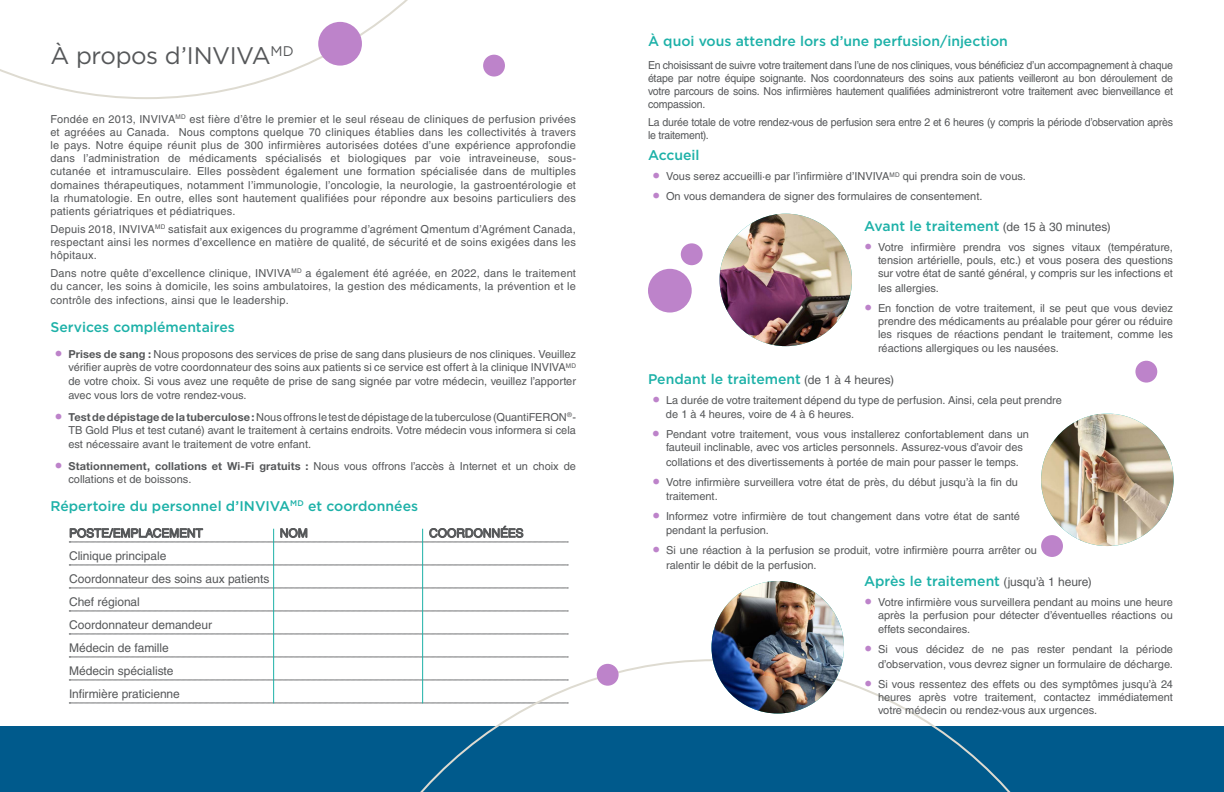
<style>
.page{position:relative;width:1224px;height:792px;background:#fff}
.page>*{position:absolute;margin:0;border:0;box-sizing:border-box;transform-origin:0 0}
.t1{font:24px "Gotham";letter-spacing:-.02em;color:#555759}
.t2{font:500 14px "Gotham";color:#1db1a8}
.t3{font:12px "Helvetica LT Std";letter-spacing:-.005em;color:#555759}
.t4{font:11px/13.2px "Helvetica LT Std";color:#555759;text-align:justify}
.t5{font:11px/13.2px "Helvetica LT Std";color:#555759;text-align:justify;scale:.96 1}
.t6{font:11px/13.2px "Helvetica LT Std";letter-spacing:.02em;color:#555759}
.t7{font:11px/13.2px "Helvetica LT Std";letter-spacing:-.02em;color:#555759;scale:.96 1}
.s1{font-size:18px;color:#bd83ca}
.s2{font-family:"Helvetica Neue LT Std";font-weight:700}
.s3{font-family:"Helvetica LT Std";font-weight:400;font-size:12px;color:#555759}
</style>
<div class="page">
<div style="left:0;top:727px;width:1224px;height:65px;background:#005a8c"></div>
<svg style="left:69px;top:542px;width:499px;height:1px"></svg>
<svg style="left:69px;top:565px;width:499px;height:1px"></svg>
<svg style="left:69px;top:588px;width:499px;height:1px"></svg>
<svg style="left:69px;top:611px;width:499px;height:1px"></svg>
<svg style="left:69px;top:634px;width:499px;height:1px"></svg>
<svg style="left:69px;top:657px;width:499px;height:1px"></svg>
<svg style="left:69px;top:680px;width:252px;height:1px"></svg>
<svg style="left:69px;top:703px;width:252px;height:1px"></svg>
<svg style="left:0;top:0;width:505px;height:99px"></svg>
<img style="left:720px;top:214px;width:132px;height:132px;border-radius:66px">
<img style="left:1041px;top:414px;width:133px;height:132px;border-radius:66px">
<div style="left:318px;top:22px;width:44px;height:44px;background:#bd83ca;border-radius:50%"></div>
<div style="left:1135px;top:361px;width:22px;height:22px;background:#bd83ca;border-radius:50%"></div>
<div style="left:1041px;top:535px;width:22px;height:22px;background:#bd83ca;border-radius:50%"></div>
<div style="left:648px;top:269px;width:44px;height:44px;background:#bd83ca;border-radius:50%"></div>
<svg style="left:321px;top:659px;width:789px;height:133px"></svg>
<img style="left:712px;top:581px;width:132px;height:133px;border-radius:66px">
<div style="left:597px;top:664px;width:22px;height:22px;background:#bd83ca;border-radius:50%"></div>
<div style="left:483px;top:55px;width:22px;height:22px;background:#bd83ca;border-radius:50%"></div>
<div style="left:681px;top:243px;width:22px;height:22px;background:#bd83ca;border-radius:50%"></div>
<hr style="left:273px;top:529px;width:1px;height:174px;background:#1db1a8">
<hr style="left:422px;top:529px;width:1px;height:174px;background:#1db1a8">
<p class="t1" style="left:50px;top:41px;width:245px">À propos d’INVIVA<sup>MD</sup></p>
<p class="t4" style="left:50px;top:112px;width:527px">Fondée en 2013, INVIVA<sup>MD</sup> est fière d’être le premier et le seul réseau de cliniques de perfusion privées et agréées au Canada. Nous comptons quelque 70 cliniques établies dans les collectivités à travers le pays. Notre équipe réunit plus de 300 infirmières autorisées dotées d’une expérience approfondie dans l’administration de médicaments spécialisés et biologiques par voie intraveineuse, sous&shy;cutanée et intramusculaire. Elles possèdent également une formation spécialisée dans de multiples domaines thérapeutiques, notamment l’immunologie, l’oncologie, la neurologie, la gastroentérologie et la rhumatologie. En outre, elles sont hautement qualifiées pour répondre aux besoins particuliers des patients gériatriques et pédiatriques.</p>
<p class="t4" style="left:50px;top:222px;width:527px">Depuis 2018, INVIVA<sup>MD</sup> satisfait aux exigences du programme d’agrément Qmentum d’Agrément Canada, respectant ainsi les normes d’excellence en matière de qualité, de sécurité et de soins exigées dans les hôpitaux.</p>
<p class="t6" style="left:50px;top:266px;width:527px">Dans notre quête d’excellence clinique, INVIVA<sup>MD</sup> a également été agréée, en 2022, dans le traitement du cancer, les soins à domicile, les soins ambulatoires, la gestion des médicaments, la prévention et le</p>
<p class="t6" style="left:50px;top:294px;width:240px">contrôle des infections, ainsi que le leadership.</p>
<p class="t2" style="left:50px;top:318px;width:186px">Services complémentaires</p>
<p class="t4" style="left:68px;top:348px;width:509px;text-indent:-13px"><span class="s1">•</span> <span class="s2">Prises de sang :</span> Nous proposons des services de prise de sang dans plusieurs de nos cliniques. Veuillez vérifier auprès de votre coordonnateur des soins aux patients si ce service est offert à la clinique INVIVA<sup>MD </sup>de votre choix. Si vous avez une requête de prise de sang signée par votre médecin, veuillez l’apporter</p>
<p class="t4" style="left:68px;top:389px;width:180px">avec vous lors de votre rendez-vous.</p>
<p class="t4" style="left:55px;top:410px;width:522px;text-align:right"><span class="s1">•</span> <span class="s2">Test de dépistage de la tuberculose :</span> Nous offrons le test de dépistage de la tuberculose (QuantiFERON<sup>®</sup>-<br>TB Gold Plus et test cutané) avant le traitement à certains endroits. Votre médecin vous informera si cela</p>
<p class="t4" style="left:68px;top:438px;width:244px">est nécessaire avant le traitement de votre enfant.</p>
<p class="t4" style="left:68px;top:459px;width:509px;text-indent:-13px"><span class="s1">•</span> <span class="s2">Stationnement, collations et Wi-Fi gratuits :</span> Nous vous offrons l’accès à Internet et un choix de collations et de boissons.</p>
<p class="t2" style="left:50px;top:497px;width:369px">Répertoire du personnel d’INVIVA<sup>MD</sup> et coordonnées</p>
<p class="t3" style="left:69px;top:526px;width:135px">POSTE/EMPLACEMENT</p>
<p class="t3" style="left:280px;top:526px;width:30px">NOM</p>
<p class="t3" style="left:429px;top:526px;width:96px">COORDONNÉES</p>
<p class="t3" style="left:69px;top:549px;width:99px">Clinique principale</p>
<p class="t3" style="left:69px;top:572px;width:202px">Coordonnateur des soins aux patients</p>
<p class="t3" style="left:69px;top:595px;width:72px">Chef régional</p>
<p class="t3" style="left:69px;top:618px;width:144px">Coordonnateur demandeur</p>
<p class="t3" style="left:69px;top:641px;width:101px">Médecin de famille</p>
<p class="t3" style="left:69px;top:664px;width:106px">Médecin spécialiste</p>
<p class="t3" style="left:69px;top:687px;width:112px">Infirmière praticienne</p>
<p class="t2" style="left:648px;top:32px;width:361px">À quoi vous attendre lors d’une perfusion/injection</p>
<p class="t5" style="left:648px;top:58px;width:548px">En choisissant de suivre votre traitement dans l’une de nos cliniques, vous bénéficiez d’un accompagnement à chaque étape par notre équipe soignante. Nos coordonnateurs des soins aux patients veilleront au bon déroulement de votre parcours de soins. Nos infirmières hautement qualifiées administreront votre traitement avec bienveillance et compassion.</p>
<p class="t7" style="left:648px;top:115px;width:548px">La durée totale de votre rendez-vous de perfusion sera entre 2 et 6 heures (y compris la période d’observation après le traitement).</p>
<p class="t2" style="left:648px;top:146px;width:53px">Accueil</p>
<p class="t4" style="left:653px;top:170px;width:375px"><span class="s1">•</span> Vous serez accueilli·e par l’infirmière d’INVIVA<sup>MD</sup> qui prendra soin de vous.</p>
<p class="t4" style="left:653px;top:190px;width:331px"><span class="s1">•</span> On vous demandera de signer des formulaires de consentement.</p>
<p class="t2" style="left:864px;top:217px;width:248px">Avant le traitement <span class="s3">(de 15 à 30 minutes)</span></p>
<p class="t4" style="left:878px;top:240px;width:297px;text-indent:-13px"><span class="s1">•</span> Votre infirmière prendra vos signes vitaux (température, tension artérielle, pouls, etc.) et vous posera des questions sur votre état de santé général, y compris sur les infections et</p>
<p class="t4" style="left:878px;top:281px;width:63px">les allergies.</p>
<p class="t4" style="left:878px;top:301px;width:296px;text-indent:-13px"><span class="s1">•</span> En fonction de votre traitement, il se peut que vous deviez prendre des médicaments au préalable pour gérer ou réduire les risques de réactions pendant le traitement, comme les</p>
<p class="t4" style="left:878px;top:342px;width:182px">réactions allergiques ou les nausées.</p>
<p class="t2" style="left:648px;top:369px;width:248px">Pendant le traitement <span class="s3">(de 1 à 4 heures)</span></p>
<p class="t4" style="left:666px;top:392px;width:398px;line-height:14.4px;text-indent:-13px"><span class="s1">•</span> La durée de votre traitement dépend du type de perfusion. Ainsi, cela peut prendre de 1 à 4 heures, voire de 4 à 6 heures.</p>
<p class="t4" style="left:666px;top:427px;width:364px;text-indent:-13px"><span class="s1">•</span> Pendant votre traitement, vous vous installerez confortablement dans un fauteuil inclinable, avec vos articles personnels. Assurez-vous d’avoir des</p>
<p class="t4" style="left:666px;top:455px;width:355px">collations et des divertissements à portée de main pour passer le temps.</p>
<p class="t4" style="left:666px;top:474px;width:353px;line-height:14.4px;text-indent:-13px"><span class="s1">•</span> Votre infirmière surveillera votre état de près, du début jusqu’à la fin du traitement.</p>
<p class="t4" style="left:666px;top:509px;width:356px;line-height:14.4px;text-indent:-13px"><span class="s1">•</span> Informez votre infirmière de tout changement dans votre état de santé pendant la perfusion.</p>
<p class="t4" style="left:666px;top:543px;width:372px;line-height:14.4px;text-indent:-13px"><span class="s1">•</span> Si une réaction à la perfusion se produit, votre infirmière pourra arrêter ou ralentir le débit de la perfusion.</p>
<p class="t2" style="left:864px;top:571px;width:229px">Après le traitement <span class="s3">(jusqu’à 1 heure)</span></p>
<p class="t4" style="left:865px;top:595px;width:310px;text-align:right"><span class="s1">•</span> Votre infirmière vous surveillera pendant au moins une heure après la perfusion pour détecter d’éventuelles réactions ou</p>
<p class="t4" style="left:878px;top:623px;width:94px">effets secondaires.</p>
<p class="t4" style="left:865px;top:642px;width:310px;line-height:14.4px;text-align:right"><span class="s1">•</span> Si vous décidez de ne pas rester pendant la période d’observation, vous devrez signer un formulaire de décharge.</p>
<p class="t4" style="left:878px;top:677px;width:296px;text-indent:-13px"><span class="s1">•</span> Si vous ressentez des effets ou des symptômes jusqu’à 24 heures après votre traitement, contactez immédiatement votre médecin ou rendez-vous aux urgences.</p>
</div>
